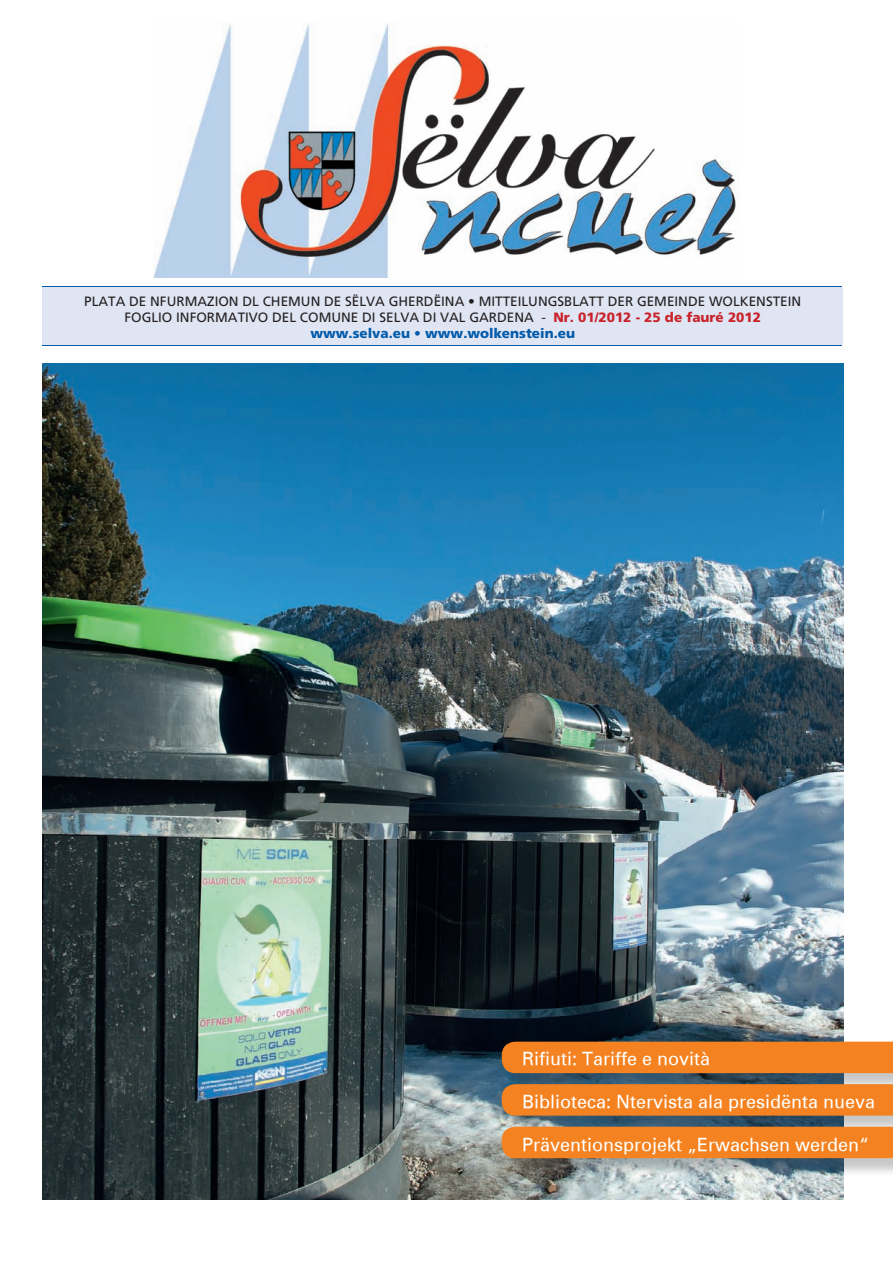
<style>
.page{position:relative;width:893px;height:1263px;background:#fff}
.page>*{position:absolute;margin:0;border:0;box-sizing:border-box;transform-origin:0 0}
.t1{font:18px "Univers LAD";color:#fff}
.t2{font:13.5px "Frutiger";color:#231f20}
.t3{font:900 13.5px "Frutiger";color:#015aaa}
.s1{font-weight:900;color:#c8242b}
</style>
<div class="page">
<img style="left:42px;top:363px;width:801px;height:836px">
<div style="left:43px;top:287px;width:800px;height:58px;background:#e0e5f3"></div>
<hr style="left:43px;top:286px;width:799px;height:1px;background:#015aaa">
<hr style="left:43px;top:345px;width:799px;height:1px;background:#015aaa">
<img style="left:153px;top:22px;width:587px;height:256px">
<div style="left:504px;top:1044px;width:389px;height:48px;background:#231f20;opacity:.25"></div>
<div style="left:502px;top:1042px;width:391px;height:31px;background:#f58220"></div>
<div style="left:504px;top:1086px;width:389px;height:48px;background:#231f20;opacity:.25"></div>
<div style="left:502px;top:1084px;width:391px;height:32px;background:#f58220"></div>
<div style="left:504px;top:1129px;width:389px;height:48px;background:#231f20;opacity:.25"></div>
<div style="left:502px;top:1127px;width:391px;height:31px;background:#f58220"></div>
<p class="t2" style="left:84px;top:293px;width:719px">PLATA DE NFURMAZION DL CHEMUN DE SËLVA GHERDËINA • MITTEILUNGSBLATT DER GEMEINDE WOLKENSTEIN</p>
<p class="t2" style="left:124px;top:309px;width:638px">FOGLIO INFORMATIVO DEL COMUNE DI SELVA DI VAL GARDENA - <span class="s1">Nr. 01/2012 - 25 de fauré 2012</span></p>
<p class="t3" style="left:310px;top:325px;width:266px">www.selva.eu • www.wolkenstein.eu</p>
<p class="t1" style="left:522px;top:1048px;width:190px">Rifiuti: Tariffe e novità</p>
<p class="t1" style="left:522px;top:1091px;width:355px">Biblioteca: Ntervista ala presidënta nueva</p>
<p class="t1" style="left:522px;top:1134px;width:349px">Präventionsprojekt „Erwachsen werden“</p>
</div>
